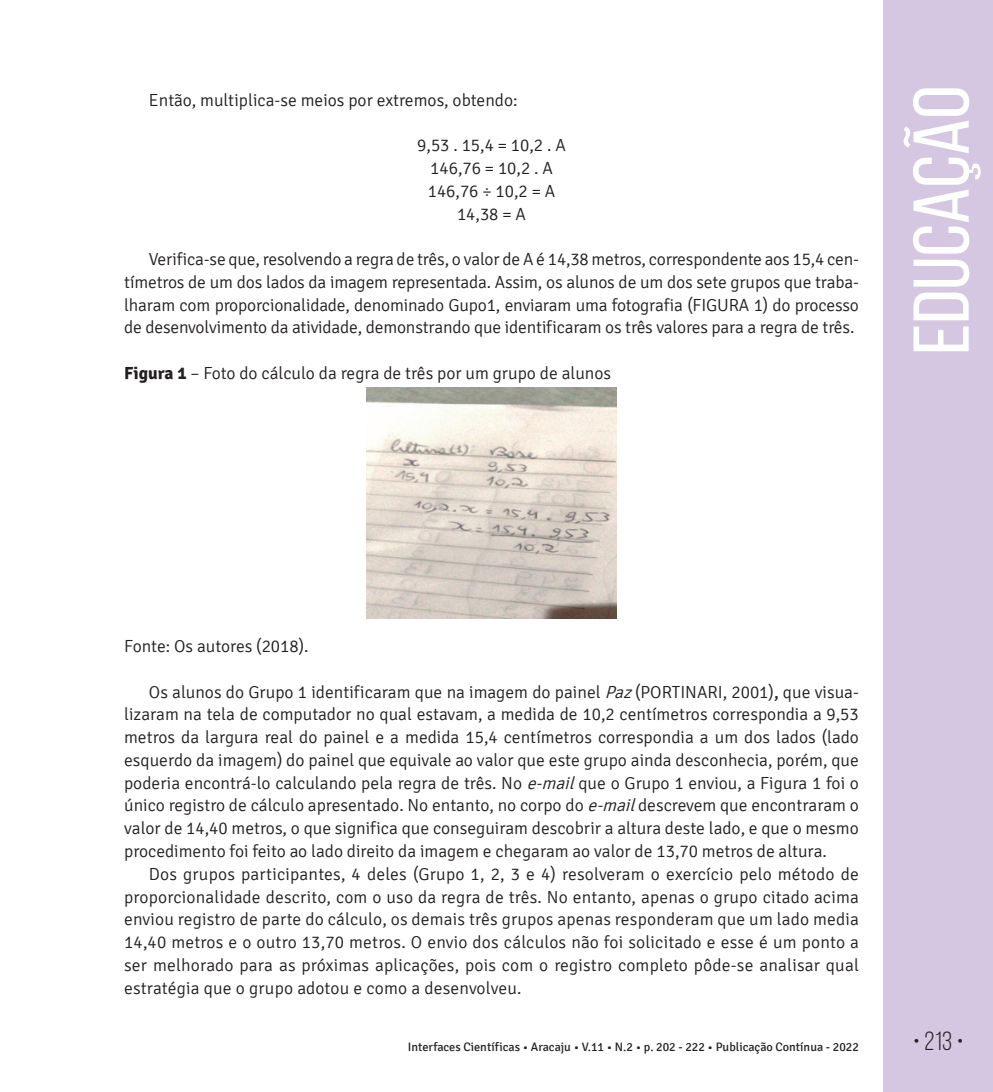
<style>
.page{position:relative;width:993px;height:1092px;background:#fff}
.page>*{position:absolute;margin:0;border:0;box-sizing:border-box;transform-origin:0 0}
.t1{font:78.75px "Bebas Neue";color:#fff;scale:1.09 1}
.t2{font:26.25px "Bebas Neue";color:#231f20}
.t3{font:300 17.5px/22.8px "Signika";color:#231f20;text-align:justify}
.t4{font:12.25px "Signika";color:#231f20}
.s1{font-weight:700}
.s2{font-style:italic}
.s3{font-weight:400}
</style>
<div class="page">
<div style="left:883px;top:0;width:109px;height:1091px;background:#d5c6e1"></div>
<img style="left:366px;top:387px;width:250px;height:231px">
<p class="t3" style="left:149px;top:89px;width:370px">Então, multiplica-se meios por extremos, obtendo:</p>
<p class="t3" style="left:417px;top:134px;width:150px;text-align:center">9,53 . 15,4 = 10,2 . A<br>146,76 = 10,2 . A<br>146,76 ÷ 10,2 = A<br>14,38 = A</p>
<p class="t3" style="left:124px;top:248px;width:736px;text-indent:25px">Verifica-se que, resolvendo a regra de três, o valor de A é 14,38 metros, correspondente aos 15,4 cen&shy;tímetros de um dos lados da imagem representada. Assim, os alunos de um dos sete grupos que traba&shy;lharam com proporcionalidade, denominado Gupo1, enviaram uma fotografia (FIGURA 1) do processo de desenvolvimento da atividade, demonstrando que identificaram os três valores para a regra de três.</p>
<p class="t3" style="left:124px;top:362px;width:488px"><span class="s1">Figura 1</span> – Foto do cálculo da regra de três por um grupo de alunos</p>
<h1 class="t1" style="left:898px;top:355px;width:248px;rotate:-90deg">EDUCAÇÃO</h1>
<p class="t3" style="left:124px;top:635px;width:186px">Fonte: Os autores (2018).</p>
<p class="t3" style="left:124px;top:680px;width:736px;text-indent:25px">Os alunos do Grupo 1 identificaram que na imagem do painel <span class="s2">Paz</span>(PORTINARI, 2001)<span class="s3">,</span> que visua&shy;lizaram na tela de computador no qual estavam, a medida de 10,2 centímetros correspondia a 9,53 metros da largura real do painel e a medida 15,4 centímetros correspondia a um dos lados (lado esquerdo da imagem) do painel que equivale ao valor que este grupo ainda desconhecia, porém, que poderia encontrá-lo calculando pela regra de três. No <span class="s2">e-mail</span>que o Grupo 1 enviou, a Figura 1 foi o único registro de cálculo apresentado. No entanto, no corpo do <span class="s2">e-mail</span>descrevem que encontraram o valor de 14,40 metros, o que significa que conseguiram descobrir a altura deste lado, e que o mesmo procedimento foi feito ao lado direito da imagem e chegaram ao valor de 13,70 metros de altura.</p>
<p class="t3" style="left:124px;top:862px;width:736px;text-indent:25px">Dos grupos participantes, 4 deles (Grupo 1, 2, 3 e 4) resolveram o exercício pelo método de proporcionalidade descrito, com o uso da regra de três. No entanto, apenas o grupo citado acima enviou registro de parte do cálculo, os demais três grupos apenas responderam que um lado media 14,40 metros e o outro 13,70 metros. O envio dos cálculos não foi solicitado e esse é um ponto a ser melhorado para as próximas aplicações, pois com o registro completo pôde-se analisar qual estratégia que o grupo adotou e como a desenvolveu.</p>
<p class="t4" style="left:408px;top:1040px;width:452px">Interfaces Científicas • Aracaju • V.11 • N.2 • p. 202 - 222 • Publicação Contínua - 2022</p>
<h2 class="t2" style="left:912px;top:1026px;width:52px">• 213 •</h2>
</div>
